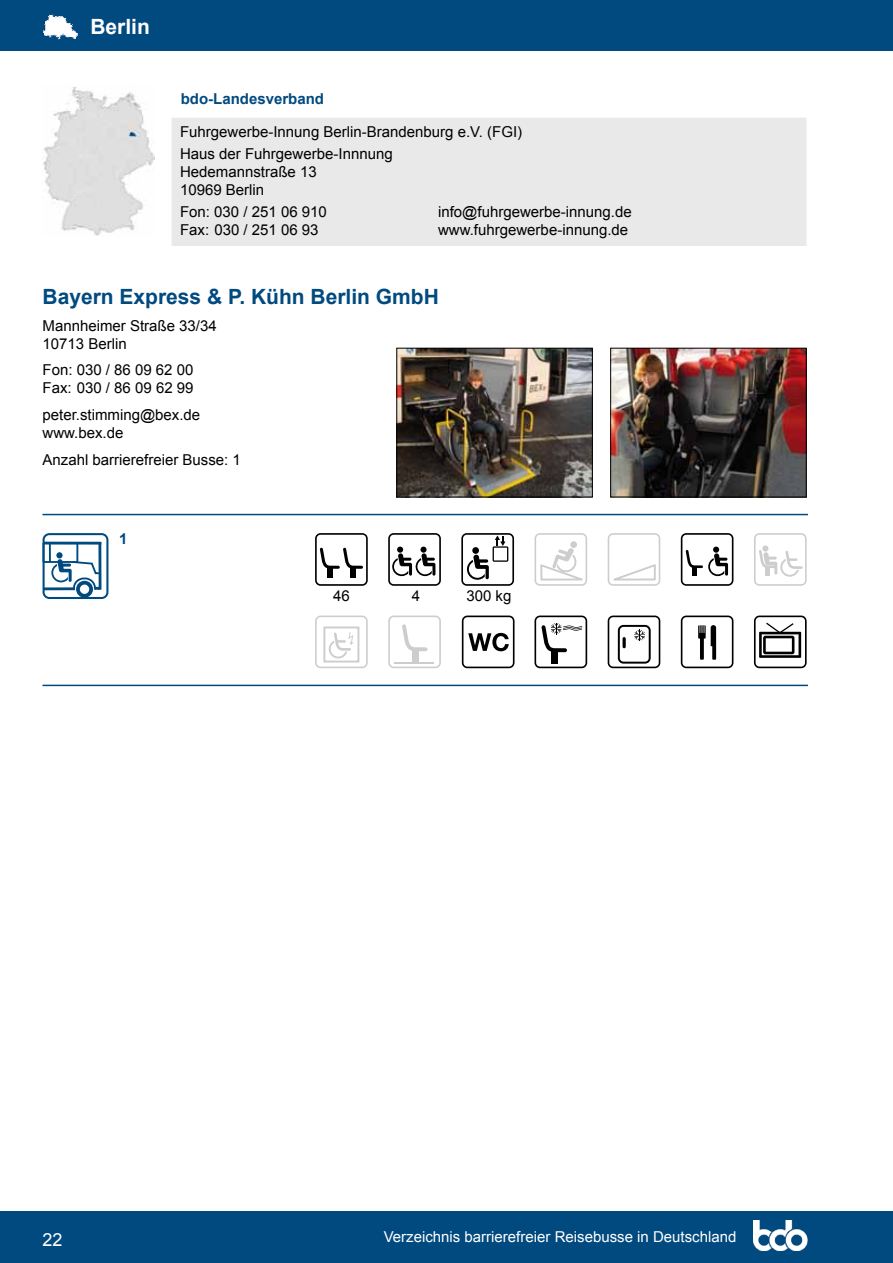
<style>
.page{position:relative;width:893px;height:1263px;background:#fff}
.page>*{position:absolute;margin:0;border:0;box-sizing:border-box;transform-origin:0 0}
.t1{font:700 21px "Arial";color:#004a80}
.t2{font:700 21px "Arial";color:#fff}
.t3{font:18px "Arial";color:#fff}
.t4{font:15px/18px "Arial";color:#000}
.t5{font:15px "Arial";color:#fff}
.t6{font:700 15px "Arial";color:#004a80}
</style>
<div class="page">
<div style="left:0;top:0;width:893px;height:51px;background:#004a80"></div>
<div style="left:0;top:1212px;width:893px;height:51px;background:#004a80"></div>
<img style="left:754px;top:1220px;width:54px;height:30px">
<hr style="left:43px;top:514px;width:765px;height:1px;background:#004a80">
<img style="left:398px;top:350px;width:193px;height:145px">
<div style="left:396px;top:348px;width:197px;height:149px;border:1px solid #000"></div>
<img style="left:612px;top:350px;width:193px;height:145px">
<div style="left:610px;top:348px;width:197px;height:149px;border:1px solid #000"></div>
<hr style="left:43px;top:685px;width:765px;height:1px;background:#004a80">
<svg style="left:43px;top:533px;width:65px;height:66px"></svg>
<img style="left:43px;top:87px;width:111px;height:149px">
<div style="left:171px;top:117px;width:636px;height:130px;background:#e9e9ea"></div>
<div style="left:170px;top:116px;width:638px;height:131px;border:2px solid #fff"></div>
<img style="left:43px;top:14px;width:35px;height:26px">
<svg style="left:534px;top:615px;width:53px;height:53px"></svg>
<svg style="left:608px;top:615px;width:52px;height:53px"></svg>
<svg style="left:754px;top:615px;width:53px;height:53px"></svg>
<svg style="left:681px;top:615px;width:52px;height:53px"></svg>
<svg style="left:315px;top:533px;width:53px;height:53px"></svg>
<div style="left:351px;top:568px;width:5px;height:10px;background:#000"></div>
<svg style="left:388px;top:533px;width:53px;height:53px"></svg>
<svg style="left:315px;top:615px;width:53px;height:53px"></svg>
<svg style="left:461px;top:533px;width:53px;height:53px"></svg>
<svg style="left:681px;top:533px;width:52px;height:53px"></svg>
<div style="left:692px;top:567px;width:5px;height:9px;background:#000"></div>
<svg style="left:754px;top:533px;width:53px;height:53px"></svg>
<svg style="left:534px;top:533px;width:53px;height:53px"></svg>
<svg style="left:388px;top:615px;width:53px;height:53px"></svg>
<div style="left:412px;top:650px;width:6px;height:13px;background:#cdcdcd"></div>
<hr style="left:395px;top:662px;width:39px;height:2px;background:#000">
<svg style="left:608px;top:533px;width:52px;height:53px"></svg>
<svg style="left:462px;top:615px;width:52px;height:53px"></svg>
<h1 class="t2" style="left:90px;top:13px;width:61px">Berlin</h1>
<p class="t6" style="left:181px;top:89px;width:145px">bdo-Landesverband</p>
<p class="t4" style="left:180px;top:121px;width:344px;line-height:22.2px">Fuhrgewerbe-Innung Berlin-Brandenburg e.V. (FGI)<br>Haus der Fuhrgewerbe-Innnung</p>
<p class="t4" style="left:180px;top:163px;width:138px">Hedemannstraße 13<br>10969 Berlin</p>
<p class="t4" style="left:180px;top:203px;width:148px">Fon: 030 / 251 06 910</p>
<p class="t4" style="left:438px;top:203px;width:195px">info@fuhrgewerbe-innung.de</p>
<p class="t4" style="left:180px;top:221px;width:140px">Fax: 030 / 251 06 93</p>
<p class="t4" style="left:438px;top:221px;width:192px">www.fuhrgewerbe-innung.de</p>
<h1 class="t1" style="left:43px;top:283px;width:398px">Bayern Express &amp; P. Kühn Berlin GmbH</h1>
<p class="t4" style="left:43px;top:317px;width:176px">Mannheimer Straße 33/34<br>10713 Berlin</p>
<p class="t4" style="left:43px;top:361px;width:153px">Fon: 030 / 86 09 62 00<br>Fax: 030 / 86 09 62 99</p>
<p class="t4" style="left:43px;top:406px;width:159px">peter.stimming@bex.de www.bex.de</p>
<p class="t4" style="left:43px;top:450px;width:200px">Anzahl barrierefreier Busse: 1</p>
<p class="t6" style="left:119px;top:529px;width:10px">1</p>
<p class="t4" style="left:333px;top:587px;width:18px">46</p>
<p class="t4" style="left:412px;top:587px;width:10px">4</p>
<p class="t4" style="left:466px;top:587px;width:47px">300 kg</p>
<p class="t3" style="left:43px;top:1228px;width:22px">22</p>
<p class="t5" style="left:384px;top:1227px;width:354px">Verzeichnis barrierefreier Reisebusse in Deutschland</p>
</div>
